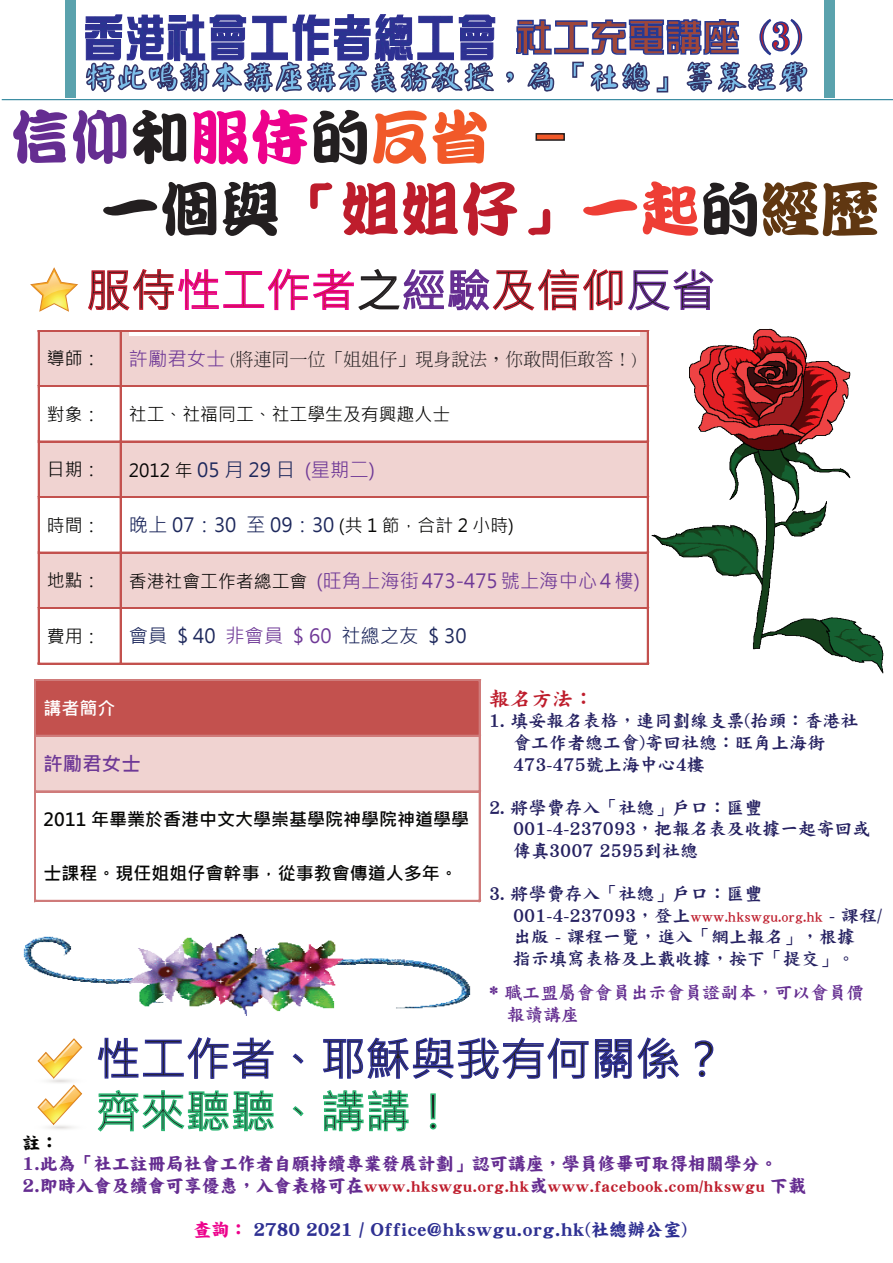
<style>
.page{position:relative;width:893px;height:1263px;background:#fff}
.page>*{position:absolute;margin:0;border:0;box-sizing:border-box;transform-origin:0 0}
.t1{font:60px/72px "DF Kan Ting Liu W9 WIN BF";color:#231f20}
.t2{font:45px "Microsoft Jheng Hei";color:#231f20}
.t3{font:37.5px "DF Zong Yi W7 WINP BF";color:#9e463b}
.t4{font:31.5px "DF Yan Kai W9 WINP BF";color:#7dbee9}
.t5{font:21px "DF Kai W9 WINP BF";color:#be1d2c}
.t6{font:19.5px "Microsoft Jheng Hei";color:#1d285c}
.t7{font:19.5px "Microsoft Jheng Hei";letter-spacing:.005em;color:#6e3896}
.t8{font:700 19.5px "Microsoft Jheng Hei";color:#6e3896}
.t9{font:18px/21.6px "DF Kai W9 WINP BF";color:#252161}
.t10{font:700 18px "Microsoft Jheng Hei";color:#050504}
.t11{font:18px "DF Kai W14 WINP BF";color:#652d91}
.t12{font:18px "DF Kai W14 WINP BF";color:#2e3092}
.t13{font:18px "Microsoft Jheng Hei";color:#050504}
.t14{font:300 18px "Adobe Ming Std";color:#231f20}
.t15{font:18px/21.6px "DF Kai W9 WINP BF";color:#652f91}
.t16{font:700 18px "Microsoft Jheng Hei";color:#fff}
.t17{font:18px "DF Kai W14 WINP BF";color:#050504}
.t18{font:15px "DF Kai W14 WINP BF";color:#be1d2c}
.s1{font-family:"DF Kai W9 WIN BF";color:#be1d2c}
.s2{color:#652d91}
.s3{color:#ed028c}
.s4{color:#f15929}
.s5{color:#be1d2c}
.s6{color:#ee3e35}
.s7{color:#603711}
.s8{font-family:"Microsoft Jheng Hei";font-weight:400;font-size:19.5px;color:#6e3896}
.s9{font-size:18px;color:#050504}
.s10{color:#6e3896}
.s11{font-size:13.5px;color:#be1d2c}
.s12{font-size:18px;color:#652d91}
</style>
<div class="page">
<hr style="left:2px;top:99px;width:891px;height:1px;background:#2d849b">
<div style="left:65px;top:0;width:11px;height:97px;background:#5aa2ad"></div>
<div style="left:824px;top:0;width:11px;height:97px;background:#5aa2ad"></div>
<svg style="left:85px;top:14px;width:410px;height:87px"></svg>
<svg style="left:506px;top:19px;width:302px;height:74px"></svg>
<svg style="left:88px;top:268px;width:626px;height:43px"></svg>
<svg style="left:30px;top:267px;width:48px;height:45px"></svg>
<div style="left:536px;top:133px;width:29px;height:8px;border:2px solid #231f20"></div>
<img style="left:652px;top:328px;width:231px;height:346px">
<svg style="left:97px;top:1037px;width:177px;height:42px"></svg>
<svg style="left:292px;top:1053px;width:12px;height:11px"></svg>
<svg style="left:323px;top:1037px;width:357px;height:42px"></svg>
<svg style="left:694px;top:1040px;width:20px;height:37px"></svg>
<svg style="left:97px;top:1090px;width:177px;height:42px"></svg>
<svg style="left:292px;top:1106px;width:12px;height:11px"></svg>
<svg style="left:323px;top:1090px;width:86px;height:42px"></svg>
<svg style="left:429px;top:1093px;width:8px;height:37px"></svg>
<svg style="left:33px;top:1122px;width:54px;height:9px"></svg>
<svg style="left:37px;top:1038px;width:46px;height:88px"></svg>
<img style="left:23px;top:933px;width:448px;height:82px">
<div style="left:36px;top:681px;width:7px;height:54px;background:#c3514e"></div>
<div style="left:472px;top:681px;width:7px;height:54px;background:#c3514e"></div>
<div style="left:43px;top:681px;width:429px;height:54px;background:#c3514e"></div>
<hr style="left:36px;top:680px;width:443px;height:1px;background:#cf7b7a">
<hr style="left:36px;top:679px;width:443px;height:1px;background:#cf7b7a">
<hr style="left:35px;top:681px;width:1px;height:54px;background:#cf7b7a">
<hr style="left:34px;top:681px;width:1px;height:54px;background:#cf7b7a">
<hr style="left:479px;top:681px;width:2px;height:54px;background:#cf7b7a">
<div style="left:36px;top:737px;width:7px;height:54px;background:#f0d3d1"></div>
<div style="left:472px;top:737px;width:7px;height:54px;background:#f0d3d1"></div>
<div style="left:43px;top:737px;width:429px;height:54px;background:#f0d3d1"></div>
<hr style="left:36px;top:735px;width:443px;height:2px;background:#cf7b7a">
<hr style="left:35px;top:737px;width:1px;height:54px;background:#cf7b7a">
<hr style="left:34px;top:737px;width:1px;height:54px;background:#cf7b7a">
<hr style="left:479px;top:737px;width:2px;height:54px;background:#cf7b7a">
<hr style="left:36px;top:791px;width:443px;height:1px;background:#cf7b7a">
<hr style="left:36px;top:790px;width:443px;height:1px;background:#cf7b7a">
<hr style="left:35px;top:792px;width:1px;height:108px;background:#cf7b7a">
<hr style="left:34px;top:792px;width:1px;height:108px;background:#cf7b7a">
<hr style="left:36px;top:900px;width:443px;height:2px;background:#cf7b7a">
<hr style="left:479px;top:792px;width:2px;height:108px;background:#cf7b7a">
<div style="left:40px;top:331px;width:7px;height:54px;background:#f0d3d1"></div>
<div style="left:113px;top:331px;width:7px;height:54px;background:#f0d3d1"></div>
<div style="left:47px;top:331px;width:66px;height:54px;background:#f0d3d1"></div>
<div style="left:122px;top:331px;width:7px;height:54px;background:#f0d3d1"></div>
<div style="left:640px;top:331px;width:7px;height:54px;background:#f0d3d1"></div>
<div style="left:129px;top:336px;width:511px;height:49px;background:#f0d3d1"></div>
<hr style="left:40px;top:330px;width:80px;height:1px;background:#c3514e">
<hr style="left:122px;top:330px;width:525px;height:1px;background:#c3514e">
<hr style="left:38px;top:331px;width:2px;height:54px;background:#c3514e">
<hr style="left:120px;top:331px;width:2px;height:54px;background:#c3514e">
<hr style="left:647px;top:331px;width:2px;height:54px;background:#c3514e">
<hr style="left:40px;top:385px;width:80px;height:2px;background:#c3514e">
<hr style="left:122px;top:385px;width:525px;height:2px;background:#c3514e">
<hr style="left:38px;top:387px;width:2px;height:54px;background:#c3514e">
<hr style="left:120px;top:387px;width:2px;height:54px;background:#c3514e">
<hr style="left:647px;top:387px;width:2px;height:54px;background:#c3514e">
<div style="left:40px;top:443px;width:7px;height:54px;background:#f0d3d1"></div>
<div style="left:113px;top:443px;width:7px;height:54px;background:#f0d3d1"></div>
<div style="left:47px;top:443px;width:66px;height:54px;background:#f0d3d1"></div>
<div style="left:122px;top:443px;width:7px;height:54px;background:#f0d3d1"></div>
<div style="left:640px;top:443px;width:7px;height:54px;background:#f0d3d1"></div>
<div style="left:129px;top:443px;width:511px;height:54px;background:#f0d3d1"></div>
<hr style="left:40px;top:441px;width:80px;height:1px;background:#c3514e">
<hr style="left:122px;top:441px;width:525px;height:1px;background:#c3514e">
<hr style="left:38px;top:442px;width:2px;height:55px;background:#c3514e">
<hr style="left:120px;top:442px;width:2px;height:55px;background:#c3514e">
<hr style="left:647px;top:442px;width:2px;height:55px;background:#c3514e">
<hr style="left:40px;top:497px;width:80px;height:1px;background:#c3514e">
<hr style="left:40px;top:496px;width:80px;height:1px;background:#c3514e">
<hr style="left:122px;top:497px;width:525px;height:1px;background:#c3514e">
<hr style="left:122px;top:496px;width:525px;height:1px;background:#c3514e">
<hr style="left:38px;top:498px;width:2px;height:54px;background:#c3514e">
<hr style="left:120px;top:498px;width:2px;height:54px;background:#c3514e">
<hr style="left:647px;top:498px;width:2px;height:54px;background:#c3514e">
<div style="left:40px;top:553px;width:7px;height:54px;background:#f0d3d1"></div>
<div style="left:113px;top:553px;width:7px;height:54px;background:#f0d3d1"></div>
<div style="left:47px;top:553px;width:66px;height:54px;background:#f0d3d1"></div>
<div style="left:122px;top:553px;width:7px;height:54px;background:#f0d3d1"></div>
<div style="left:640px;top:553px;width:7px;height:54px;background:#f0d3d1"></div>
<div style="left:129px;top:553px;width:511px;height:54px;background:#f0d3d1"></div>
<hr style="left:40px;top:552px;width:80px;height:1px;background:#c3514e">
<hr style="left:122px;top:552px;width:525px;height:1px;background:#c3514e">
<hr style="left:38px;top:553px;width:2px;height:54px;background:#c3514e">
<hr style="left:120px;top:553px;width:2px;height:54px;background:#c3514e">
<hr style="left:647px;top:553px;width:2px;height:54px;background:#c3514e">
<hr style="left:40px;top:607px;width:80px;height:2px;background:#c3514e">
<hr style="left:122px;top:607px;width:525px;height:2px;background:#c3514e">
<hr style="left:38px;top:609px;width:2px;height:54px;background:#c3514e">
<hr style="left:40px;top:663px;width:80px;height:1px;background:#c3514e">
<hr style="left:120px;top:609px;width:2px;height:54px;background:#c3514e">
<hr style="left:122px;top:663px;width:525px;height:1px;background:#c3514e">
<hr style="left:647px;top:609px;width:2px;height:54px;background:#c3514e">
<h3 class="t3" style="left:515px;top:18px;width:295px">社工充電講座 <span class="s1">(3)</span></h3>
<h3 class="t4" style="left:85px;top:61px;width:726px">特此鳴謝本講座講者義務教授，為「社總」籌募經費</h3>
<h1 class="t1" style="left:100px;top:101px;width:781px;text-indent:-90px"><span class="s2">信仰</span>和<span class="s3">服侍</span>的<span class="s4">反省 –<br></span>一個與<span class="s5">「姐姐仔」</span><span class="s6">一起</span>的<span class="s7">經歷</span></h1>
<h2 class="t2" style="left:86px;top:262px;width:631px">服侍<span class="s5">性工作者</span>之<span class="s2">經驗</span>及信仰反省</h2>
<p class="t13" style="left:47px;top:347px;width:55px">導師：</p>
<p class="t14" style="left:129px;top:349px;width:509px"><span class="s8">許勵君女士</span> (將連同一位「姐姐仔」現身說法，你敢問佢敢答！)</p>
<p class="t13" style="left:47px;top:403px;width:55px">對象：</p>
<p class="t13" style="left:129px;top:403px;width:323px">社工、社福同工、社工學生及有興趣人士</p>
<p class="t13" style="left:47px;top:458px;width:55px">日期：</p>
<p class="t6" style="left:129px;top:457px;width:248px"><span class="s9">2012 年</span> 05 月 29 日 <span class="s10">(星期二)</span></p>
<p class="t13" style="left:47px;top:514px;width:55px">時間：</p>
<p class="t6" style="left:129px;top:513px;width:387px">晚上 07：30 至 09：30 <span class="s9">(共 1 節，合計 2 小時)</span></p>
<p class="t13" style="left:47px;top:569px;width:55px">地點：</p>
<p class="t7" style="left:129px;top:568px;width:513px"><span class="s9">香港社會工作者總工會</span> (旺角上海街473-475號上海中心4 樓)</p>
<p class="t13" style="left:47px;top:625px;width:55px">費用：</p>
<p class="t6" style="left:129px;top:624px;width:339px">會員 $ 40 <span class="s10">非會員 $ 60</span> 社總之友 $ 30</p>
<p class="t5" style="left:489px;top:688px;width:106px">報名方法：</p>
<p class="t9" style="left:513px;top:710px;width:347px;text-indent:-24px">1. 填妥報名表格，連同劃線支票(抬頭：香港社會工作者總工會)寄回社總：旺角上海街<br>473-475號上海中心4樓</p>
<p class="t9" style="left:513px;top:797px;width:359px;text-indent:-24px">2. 將學費存入「社總」戶口：匯豐<br>001-4-237093，把報名表及收據一起寄回或傳真3007 2595到社總</p>
<p class="t9" style="left:513px;top:883px;width:371px;text-indent:-24px">3. 將學費存入「社總」戶口：匯豐<br>001-4-237093，登上<span class="s11">www.hkswgu.org.hk</span> - 課程/出版 - 課程一覽，進入「網上報名」，根據<br>指示填寫表格及上載收據，按下「提交」。</p>
<p class="t15" style="left:507px;top:982px;width:359px;text-indent:-18px">* 職工盟屬會會員出示會員證副本，可以會員價報讀講座</p>
<h2 class="t2" style="left:96px;top:1031px;width:631px">性工作者、耶穌與我有何關係？</h2>
<p class="t16" style="left:43px;top:697px;width:74px">講者簡介</p>
<p class="t8" style="left:43px;top:752px;width:99px">許勵君女士</p>
<p class="t10" style="left:43px;top:808px;width:427px">2011 年畢業於香港中文大學崇基學院神學院神道學學</p>
<p class="t10" style="left:43px;top:862px;width:416px">士課程。現任姐姐仔會幹事，從事教會傳道人多年。</p>
<h2 class="t2" style="left:96px;top:1083px;width:361px">齊來聽聽、講講！</h2>
<p class="t11" style="left:22px;top:1155px;width:757px">1.此為「社工註冊局社會工作者自願持續專業發展計劃」認可講座，學員修畢可取得相關學分。</p>
<p class="t18" style="left:22px;top:1179px;width:785px"><span class="s12">2.即時入會及續會可享優惠，入會表格可在</span>www.hkswgu.org.hk<span class="s12">或</span>www.facebook.com/hkswgu <span class="s12">下載</span></p>
<p class="t12" style="left:193px;top:1220px;width:495px"><span class="s3">查詢：</span> 2780 2021 / Office@hkswgu.org.hk(社總辦公室)</p>
<p class="t17" style="left:22px;top:1133px;width:37px">註：</p>
</div>
